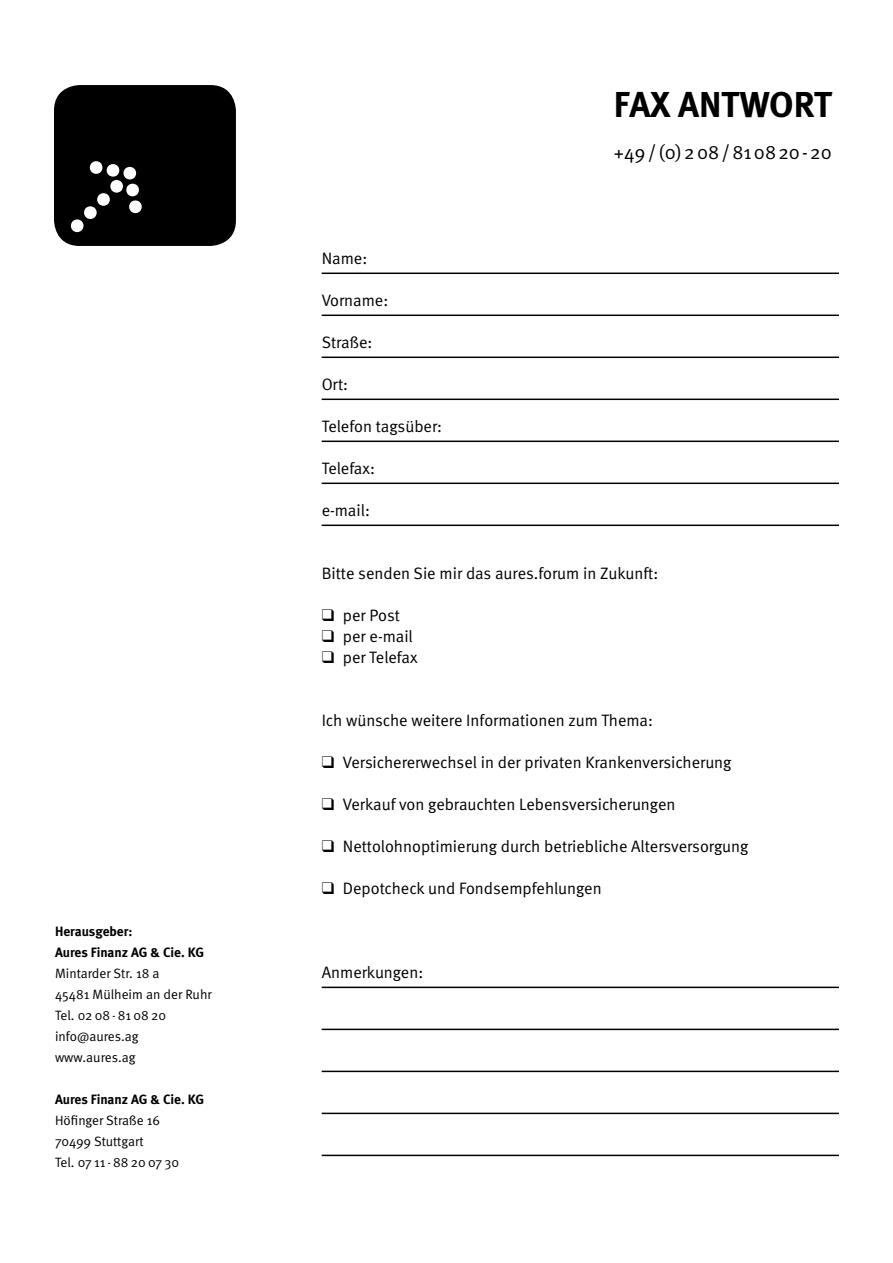
<style>
.page{position:relative;width:893px;height:1263px;background:#fff}
.page>*{position:absolute;margin:0;border:0;box-sizing:border-box;transform-origin:0 0}
.t1{font:75px "Meta Bold Expert";color:#fff}
.t2{font:700 36px "Meta";color:#000}
.t3{font:19.5px "Meta Normal";color:#000}
.t4{font:16.5px "Meta Normal";color:#000}
.t5{font:13.5px/21px "Meta Normal";color:#000}
.t6{font:700 13.5px/21px "Meta";color:#000}
</style>
<div class="page">
<hr style="left:322px;top:273px;width:517px;height:1px;background:#000">
<hr style="left:322px;top:315px;width:517px;height:1px;background:#000">
<hr style="left:322px;top:357px;width:517px;height:1px;background:#000">
<hr style="left:322px;top:399px;width:517px;height:1px;background:#000">
<hr style="left:322px;top:441px;width:517px;height:1px;background:#000">
<hr style="left:322px;top:483px;width:517px;height:1px;background:#000">
<hr style="left:322px;top:525px;width:517px;height:1px;background:#000">
<hr style="left:322px;top:987px;width:517px;height:1px;background:#000">
<hr style="left:322px;top:1029px;width:517px;height:1px;background:#000">
<hr style="left:322px;top:1071px;width:517px;height:1px;background:#000">
<hr style="left:322px;top:1113px;width:517px;height:1px;background:#000">
<hr style="left:322px;top:1155px;width:517px;height:1px;background:#000">
<div style="left:54px;top:85px;width:182px;height:161px;background:#000;border-radius:26px"></div>
<h1 class="t1" style="left:64px;top:144px;width:92px">r</h1>
<p class="t6" style="left:55px;top:921px;width:151px">Herausgeber:<br>Aures Finanz AG &amp; Cie. KG</p>
<p class="t5" style="left:55px;top:963px;width:158px">Mintarder Str. 18 a<br>45481 Mülheim an der Ruhr<br>Tel. 02 08 - 81 08 20 info@aures.ag www.aures.ag</p>
<p class="t6" style="left:55px;top:1089px;width:151px">Aures Finanz AG &amp; Cie. KG</p>
<p class="t5" style="left:55px;top:1110px;width:126px">Höfinger Straße 16<br>70499 Stuttgart<br>Tel. 07 11 - 88 20 07 30</p>
<p class="t4" style="left:322px;top:249px;width:47px">Name:</p>
<p class="t4" style="left:322px;top:291px;width:68px">Vorname:</p>
<p class="t4" style="left:322px;top:333px;width:52px">Straße:</p>
<p class="t4" style="left:322px;top:375px;width:28px">Ort:</p>
<p class="t4" style="left:322px;top:417px;width:122px">Telefon tagsüber:</p>
<p class="t4" style="left:322px;top:459px;width:55px">Telefax:</p>
<p class="t4" style="left:322px;top:501px;width:50px">e-mail:</p>
<h2 class="t2" style="left:614px;top:83px;width:219px">FAX ANTWORT</h2>
<p class="t3" style="left:614px;top:141px;width:219px">+49/(0)208/810820-20</p>
<p class="t4" style="left:322px;top:564px;width:338px">Bitte senden Sie mir das aures.forum in Zukunft:</p>
<p class="t4" style="left:322px;top:606px;width:80px">❑ per Post</p>
<p class="t4" style="left:322px;top:627px;width:93px">❑ per e-mail</p>
<p class="t4" style="left:322px;top:648px;width:97px">❑ per Telefax</p>
<p class="t4" style="left:322px;top:711px;width:333px">Ich wünsche weitere Informationen zum Thema:</p>
<p class="t4" style="left:322px;top:753px;width:411px">❑ Versichererwechsel in der privaten Krankenversicherung</p>
<p class="t4" style="left:322px;top:795px;width:355px">❑ Verkauf von gebrauchten Lebensversicherungen</p>
<p class="t4" style="left:322px;top:837px;width:428px">❑ Nettolohnoptimierung durch betriebliche Altersversorgung</p>
<p class="t4" style="left:322px;top:879px;width:281px">❑ Depotcheck und Fondsempfehlungen</p>
<p class="t4" style="left:322px;top:963px;width:103px">Anmerkungen:</p>
</div>
